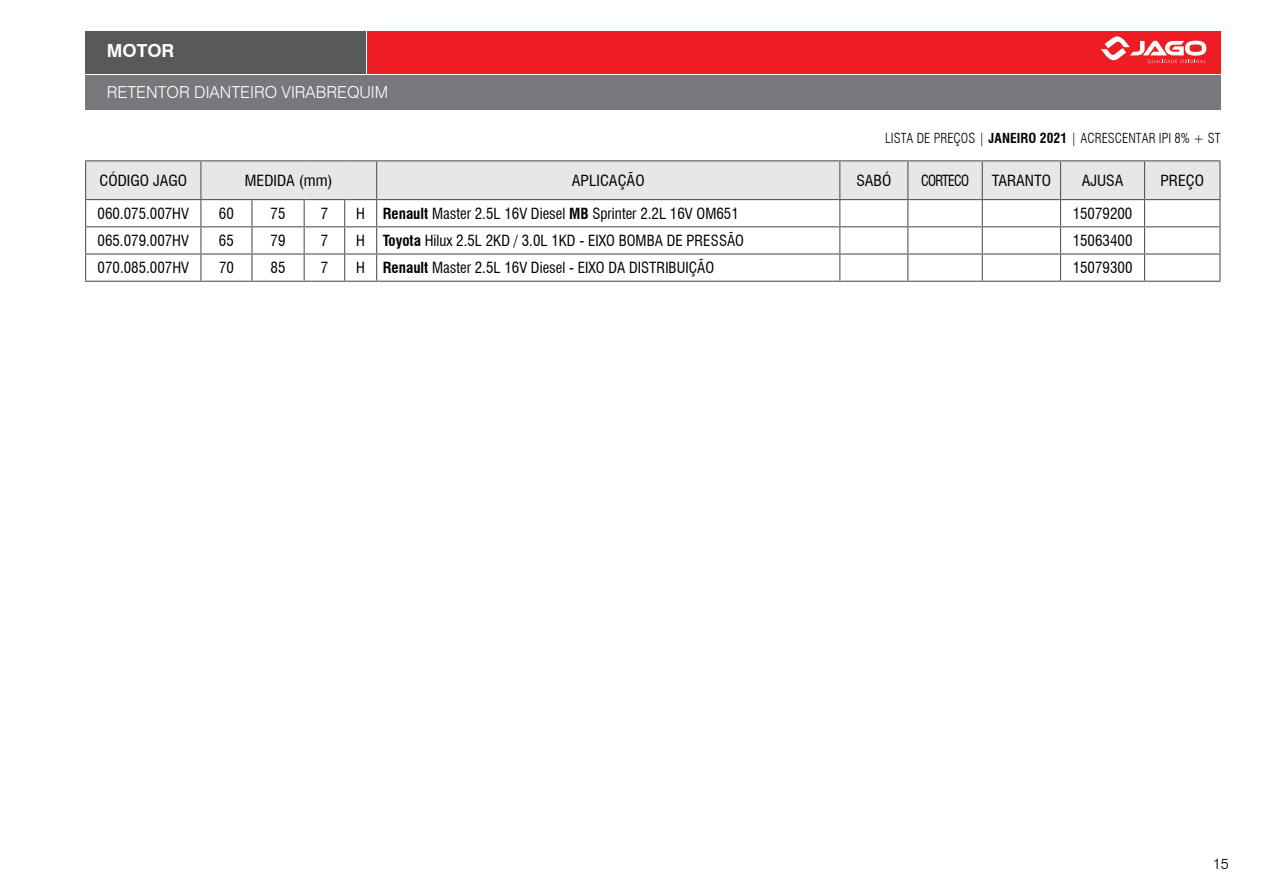
<style>
.page{position:relative;width:1263px;height:893px;background:#fff}
.page>*{position:absolute;margin:0;border:0;box-sizing:border-box;transform-origin:0 0}
.t1{font:700 18px "Swiss 721 BT";color:#fff}
.t2{font:300 16.5px "Swiss 721 BT";color:#fff}
.t3{font:condensed 15px "Swiss 721 BT";color:#000}
.t4{font:condensed 15px "Swiss 721 BT";color:#000;scale:1.06 1}
.t5{font:condensed 15px "Swiss 721 BT";letter-spacing:-.05em;color:#000;scale:.91 1}
.t6{font:300 15px "Swiss 721 BT";color:#000}
.t7{font:300 condensed 13.5px "Swiss 721 BT";letter-spacing:.005em;color:#000}
.s1{font-weight:700}
</style>
<div class="page">
<div style="left:367px;top:31px;width:853px;height:43px;background:#ed1d24"></div>
<svg style="left:1101px;top:36px;width:105px;height:27px"></svg>
<div style="left:85px;top:75px;width:1135px;height:35px;background:#77787b"></div>
<div style="left:85px;top:31px;width:280px;height:43px;background:#58595b"></div>
<hr style="left:85px;top:160px;width:116px;height:1px;background:#58595b">
<hr style="left:201px;top:160px;width:51px;height:1px;background:#58595b">
<hr style="left:252px;top:160px;width:52px;height:1px;background:#58595b">
<hr style="left:304px;top:160px;width:41px;height:1px;background:#58595b">
<hr style="left:345px;top:160px;width:32px;height:1px;background:#58595b">
<hr style="left:377px;top:160px;width:463px;height:1px;background:#58595b">
<hr style="left:840px;top:160px;width:68px;height:1px;background:#58595b">
<hr style="left:908px;top:160px;width:74px;height:1px;background:#58595b">
<hr style="left:982px;top:160px;width:78px;height:1px;background:#58595b">
<hr style="left:1060px;top:160px;width:84px;height:1px;background:#58595b">
<hr style="left:1144px;top:160px;width:76px;height:1px;background:#58595b">
<svg style="left:85px;top:161px;width:1135px;height:120px"></svg>
<hr style="left:85px;top:281px;width:116px;height:1px;background:#58595b">
<hr style="left:201px;top:281px;width:51px;height:1px;background:#58595b">
<hr style="left:252px;top:281px;width:52px;height:1px;background:#58595b">
<hr style="left:304px;top:281px;width:41px;height:1px;background:#58595b">
<hr style="left:345px;top:281px;width:32px;height:1px;background:#58595b">
<hr style="left:377px;top:281px;width:463px;height:1px;background:#58595b">
<hr style="left:840px;top:281px;width:68px;height:1px;background:#58595b">
<hr style="left:908px;top:281px;width:74px;height:1px;background:#58595b">
<hr style="left:982px;top:281px;width:78px;height:1px;background:#58595b">
<hr style="left:1060px;top:281px;width:84px;height:1px;background:#58595b">
<hr style="left:1144px;top:281px;width:76px;height:1px;background:#58595b">
<p class="t1" style="left:107px;top:39px;width:69px">MOTOR</p>
<p class="t2" style="left:107px;top:82px;width:283px">RETENTOR DIANTEIRO VIRABREQUIM</p>
<p class="t7" style="left:885px;top:129px;width:337px">LISTA DE PREÇOS | <span class="s1">JANEIRO 2021</span> | ACRESCENTAR IPI 8% + ST</p>
<p class="t4" style="left:99px;top:171px;width:84px">CÓDIGO JAGO</p>
<p class="t4" style="left:245px;top:171px;width:84px">MEDIDA (mm)</p>
<p class="t4" style="left:572px;top:171px;width:70px">APLICAÇÃO</p>
<p class="t4" style="left:856px;top:171px;width:35px">SABÓ</p>
<p class="t5" style="left:921px;top:171px;width:54px">CORTECO</p>
<p class="t4" style="left:992px;top:171px;width:57px">TARANTO</p>
<p class="t4" style="left:1082px;top:171px;width:41px">AJUSA</p>
<p class="t4" style="left:1160px;top:171px;width:43px">PREÇO</p>
<p class="t3" style="left:98px;top:204px;width:93px">060.075.007HV</p>
<p class="t3" style="left:219px;top:204px;width:16px">60</p>
<p class="t3" style="left:271px;top:204px;width:16px">75</p>
<p class="t3" style="left:321px;top:204px;width:9px">7</p>
<p class="t3" style="left:356px;top:204px;width:384px">H <span class="s1">Renault</span> Master 2.5L 16V Diesel <span class="s1">MB</span> Sprinter 2.2L 16V OM651</p>
<p class="t3" style="left:1073px;top:204px;width:61px">15079200</p>
<p class="t3" style="left:98px;top:232px;width:93px">065.079.007HV</p>
<p class="t3" style="left:219px;top:232px;width:16px">65</p>
<p class="t3" style="left:271px;top:232px;width:16px">79</p>
<p class="t3" style="left:321px;top:232px;width:9px">7</p>
<p class="t3" style="left:356px;top:232px;width:389px">H <span class="s1">Toyota</span> Hilux 2.5L 2KD / 3.0L 1KD - EIXO BOMBA DE PRESSÃO</p>
<p class="t3" style="left:1073px;top:232px;width:61px">15063400</p>
<p class="t3" style="left:98px;top:259px;width:93px">070.085.007HV</p>
<p class="t3" style="left:219px;top:259px;width:16px">70</p>
<p class="t3" style="left:271px;top:259px;width:16px">85</p>
<p class="t3" style="left:321px;top:259px;width:9px">7</p>
<p class="t3" style="left:356px;top:259px;width:359px">H <span class="s1">Renault</span> Master 2.5L 16V Diesel - EIXO DA DISTRIBUIÇÃO</p>
<p class="t3" style="left:1073px;top:259px;width:61px">15079300</p>
<p class="t6" style="left:1213px;top:854px;width:17px">15</p>
</div>
